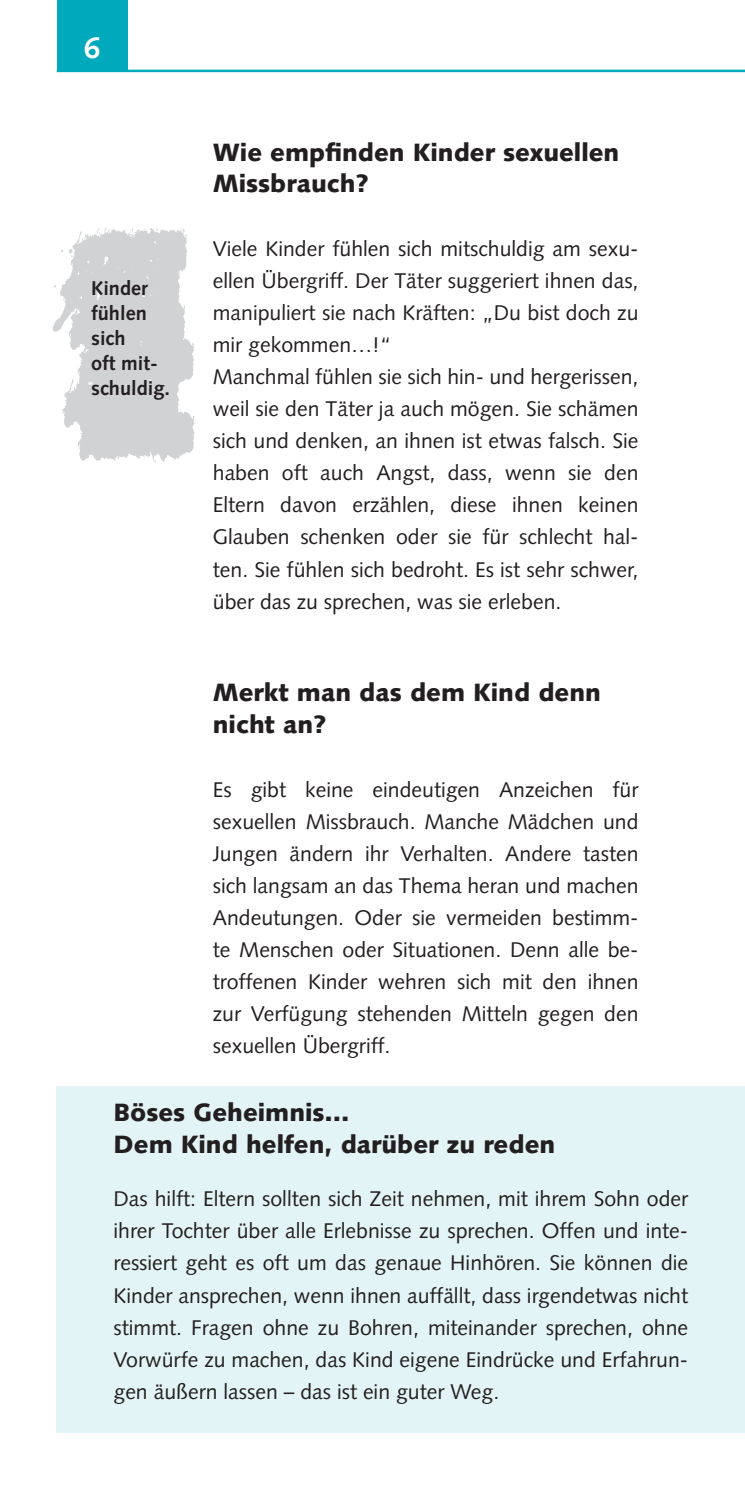
<style>
.page{position:relative;width:745px;height:1489px;background:#fff}
.page>*{position:absolute;margin:0;border:0;box-sizing:border-box;transform-origin:0 0}
.t1{font:700 30px "Syntax";color:#fff}
.t2{font:900 25px/32px "Syntax";color:#231f20}
.t3{font:21.25px/32px "Syntax";color:#231f20;text-align:justify}
.t4{font:700 20px/25px "Syntax";color:#231f20}
</style>
<div class="page">
<div style="left:57px;top:0;width:71px;height:71px;background:#00aabc"></div>
<hr style="left:57px;top:70px;width:687px;height:2px;background:#00aabc">
<div style="left:57px;top:1085px;width:687px;height:346px;background:#e3f4f6"></div>
<img style="left:52px;top:227px;width:143px;height:235px">
<h1 class="t1" style="left:84px;top:36px;width:18px">6</h1>
<p class="t4" style="left:91px;top:278px;width:80px">Kinder fühlen sich<br>oft mit&shy;schuldig.</p>
<p class="t2" style="left:213px;top:138px;width:408px">Wie empfinden Kinder sexuellen<br>Missbrauch?</p>
<p class="t3" style="left:213px;top:235px;width:427px;text-align:left">Viele Kinder fühlen sich mitschuldig am sexu&shy;ellen Übergriff. Der Täter suggeriert ihnen das, manipuliert sie nach Kräften: „Du bist doch zu mir gekommen…!“<br>Manchmal fühlen sie sich hin- und hergerissen, weil sie den Täter ja auch mögen. Sie schämen sich und denken, an ihnen ist etwas falsch. Sie haben oft auch Angst, dass, wenn sie den Eltern davon erzählen, diese ihnen keinen Glauben schenken oder sie für schlecht hal&shy;ten. Sie fühlen sich bedroht. Es ist sehr schwer, über das zu sprechen, was sie erleben.</p>
<p class="t2" style="left:213px;top:678px;width:389px">Merkt man das dem Kind denn nicht an?</p>
<p class="t3" style="left:213px;top:775px;width:427px">Es gibt keine eindeutigen Anzeichen für sexuellen Missbrauch. Manche Mädchen und Jungen ändern ihr Verhalten. Andere tasten sich langsam an das Thema heran und machen Andeutungen. Oder sie vermeiden bestimm&shy;te Menschen oder Situationen. Denn alle be&shy;troffenen Kinder wehren sich mit den ihnen zur Verfügung stehenden Mitteln gegen den sexuellen Übergriff.</p>
<p class="t2" style="left:113px;top:1098px;width:443px">Böses Geheimnis…<br>Dem Kind helfen, darüber zu reden</p>
<p class="t3" style="left:113px;top:1184px;width:576px">Das hilft: Eltern sollten sich Zeit nehmen, mit ihrem Sohn oder ihrer Tochter über alle Erlebnisse zu sprechen. Offen und inte&shy;ressiert geht es oft um das genaue Hinhören. Sie können die Kinder ansprechen, wenn ihnen auffällt, dass irgendetwas nicht stimmt. Fragen ohne zu Bohren, miteinander sprechen, ohne Vorwürfe zu machen, das Kind eigene Eindrücke und Erfahrun&shy;gen äußern lassen – das ist ein guter Weg.</p>
</div>
